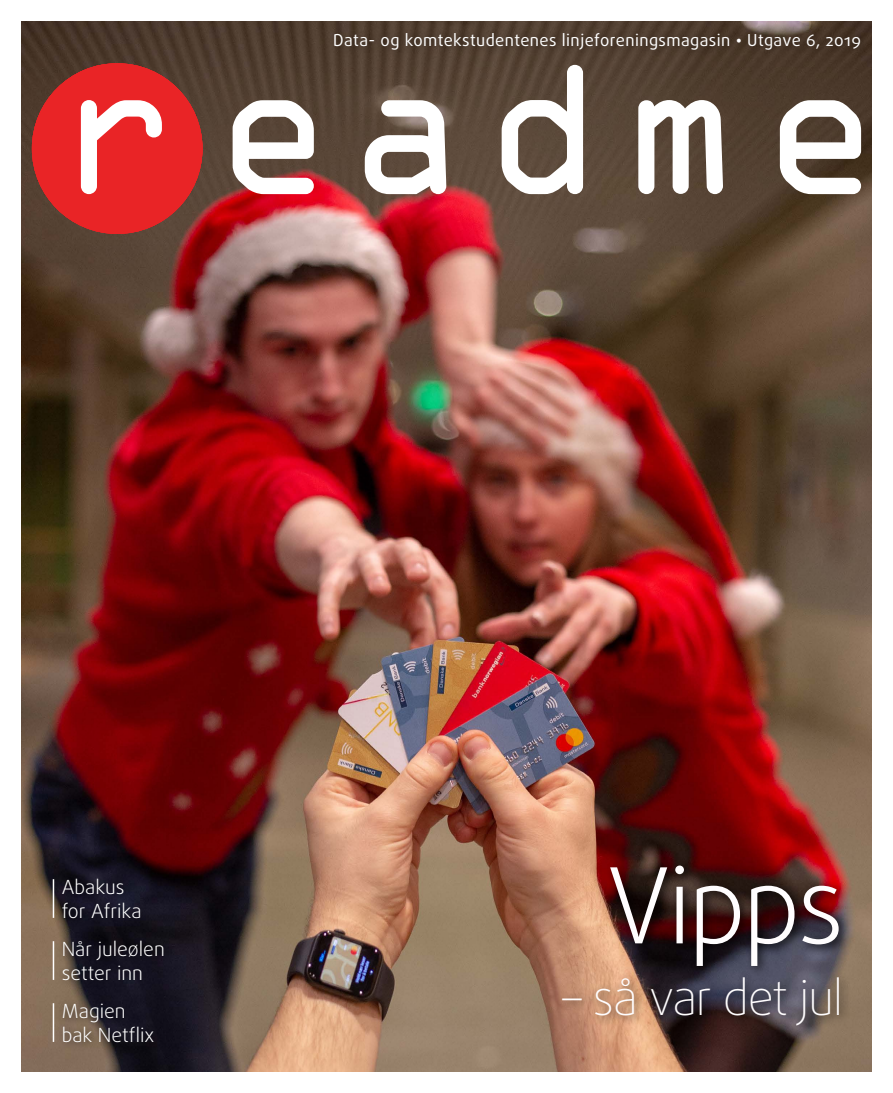
<style>
.page{position:relative;width:893px;height:1093px;background:#fff}
.page>*{position:absolute;margin:0;border:0;box-sizing:border-box;transform-origin:0 0}
.t1{font:300 105px "Daxline Pro";letter-spacing:-.03em;color:#fffdfe}
.t2{font:100 48px "Daxline Pro";letter-spacing:-.03em;color:#fffdfe}
.t3{font:300 19.5px/23.4px "Daxline Pro";color:#fff}
.t4{font:16.5px "Daxline Pro";letter-spacing:.025em;color:#fff}
.s1{font-weight:500}
</style>
<div class="page">
<img style="left:21px;top:21px;width:851px;height:1050px">
<div style="left:32px;top:63px;width:171px;height:171px;background:#e92426;border-radius:50%"></div>
<svg style="left:81px;top:100px;width:81px;height:95px"></svg>
<svg style="left:233px;top:100px;width:81px;height:94px"></svg>
<svg style="left:365px;top:100px;width:81px;height:94px"></svg>
<svg style="left:502px;top:65px;width:81px;height:129px"></svg>
<svg style="left:638px;top:100px;width:85px;height:94px"></svg>
<svg style="left:780px;top:100px;width:81px;height:94px"></svg>
<div style="left:605px;top:860px;width:245px;height:117px;background:#000;opacity:.75"></div>
<div style="left:57px;top:998px;width:105px;height:52px;background:#000;opacity:.6"></div>
<hr style="left:53px;top:1003px;width:1px;height:39px;background:#fff">
<div style="left:57px;top:935px;width:116px;height:54px;background:#000;opacity:.6"></div>
<hr style="left:53px;top:941px;width:1px;height:39px;background:#fff">
<div style="left:56px;top:873px;width:94px;height:54px;background:#000;opacity:.6"></div>
<hr style="left:53px;top:879px;width:1px;height:39px;background:#fff">
<div style="left:328px;top:27px;width:541px;height:31px;background:#000;opacity:.35"></div>
<div style="left:557px;top:972px;width:294px;height:64px;background:#000;opacity:.75"></div>
<p class="t4" style="left:333px;top:29px;width:529px">Data- og komtekstudentenes linjeforeningsmagasin <span class="s1">•</span> Utgave 6, 2019</p>
<p class="t3" style="left:62px;top:876px;width:81px">Abakus for Afrika</p>
<p class="t3" style="left:62px;top:938px;width:105px">Når juleølen setter inn</p>
<p class="t3" style="left:62px;top:1000px;width:94px">Magien bak Netflix</p>
<h1 class="t1" style="left:607px;top:836px;width:239px">Vipps</h1>
<h2 class="t2" style="left:563px;top:966px;width:282px">– så var det jul</h2>
</div>
